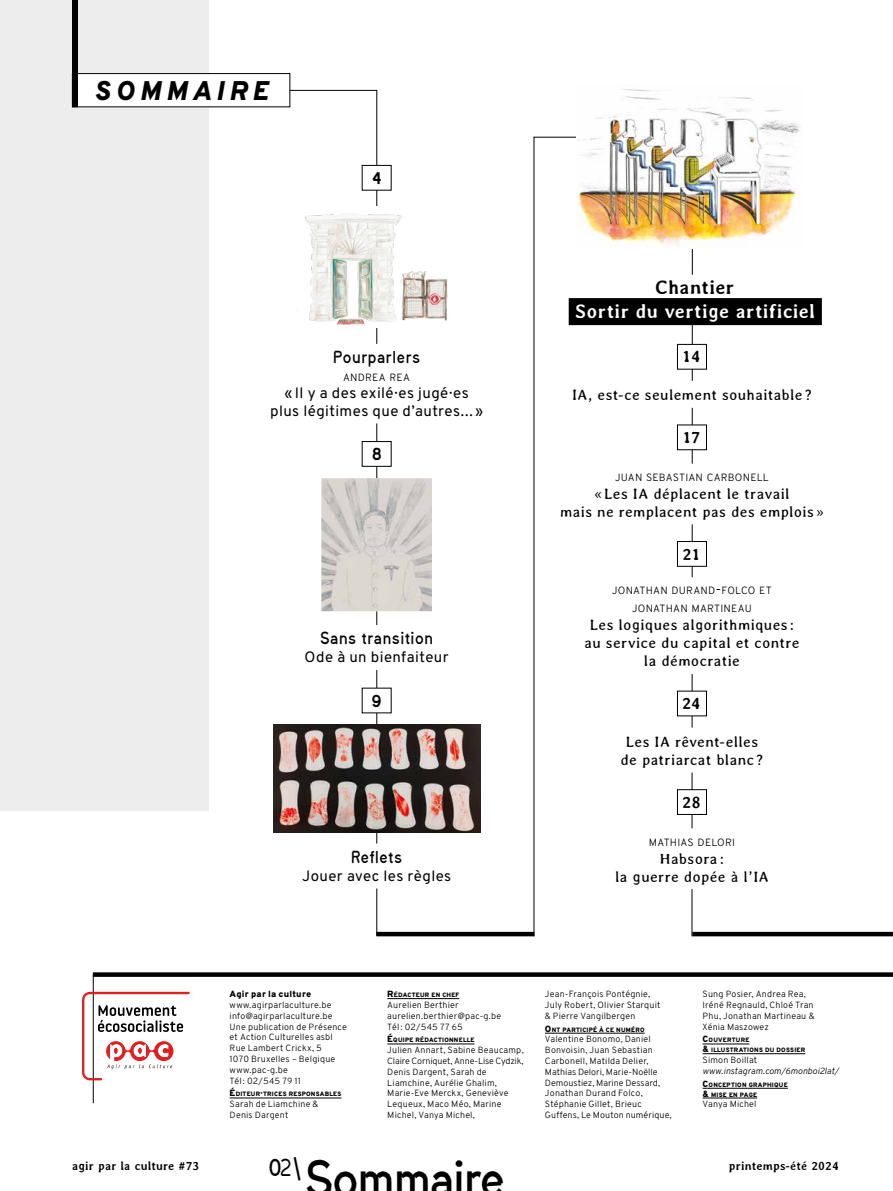
<style>
.page{position:relative;width:893px;height:1191px;background:#fff}
.page>*{position:absolute;margin:0;border:0;box-sizing:border-box;transform-origin:0 0}
.t1{font:700 45px "Gap Sans";letter-spacing:.025em;color:#000}
.t2{font:italic 800 27px "Overpass";letter-spacing:.205em;color:#000}
.t3{font:700 21px "Gap Sans";color:#000}
.t4{font:700 19.5px "Averia";letter-spacing:.015em;color:#fff}
.t5{font:700 19.5px "Averia";letter-spacing:.015em;color:#000}
.t6{font:700 16.5px "Averia";letter-spacing:-.005em;color:#000}
.t7{font:15px/18px "Averia";letter-spacing:.025em;color:#000;text-align:center}
.t8{font:15px/18px "Overpass";letter-spacing:.03em;color:#000;text-align:center}
.t9{font:700 15px "Gap Sans";letter-spacing:.08em;color:#000}
.t10{font:900 15px "Gap Sans";color:#000}
.t11{font:700 12px "Averia";letter-spacing:.01em;color:#000}
.t12{font:300 10.5px/18px "Overpass";letter-spacing:.015em;color:#000;text-align:center}
.t13{font:300 9px/10.8px "Overpass";letter-spacing:.02em;color:#000}
.t14{font:italic 300 9px "Overpass";letter-spacing:.005em;color:#000}
.t15{font:800 9px "Overpass";letter-spacing:.025em;color:#000}
.t16{font:800 6.3px/9.8px "Overpass";letter-spacing:.035em;color:#000}
.s1{font-size:15px}
.s2{font-size:9px}
</style>
<div class="page">
<div style="left:0;top:0;width:209px;height:810px;background:#ededed"></div>
<hr style="left:692px;top:225px;width:1px;height:711px;background:#000">
<svg style="left:533px;top:136px;width:91px;height:801px"></svg>
<div style="left:72px;top:74px;width:218px;height:33px;background:#fff"></div>
<div style="left:72px;top:73px;width:218px;height:34px;border:1px solid #000"></div>
<div style="left:72px;top:0;width:6px;height:107px;background:#000"></div>
<svg style="left:289px;top:90px;width:89px;height:842px"></svg>
<hr style="left:376px;top:932px;width:158px;height:4px;background:#000">
<hr style="left:692px;top:932px;width:201px;height:4px;background:#000">
<div style="left:650px;top:275px;width:89px;height:27px;background:#fff"></div>
<div style="left:569px;top:298px;width:253px;height:27px;background:#000"></div>
<div style="left:572px;top:381px;width:240px;height:27px;background:#fff"></div>
<div style="left:615px;top:463px;width:158px;height:23px;background:#fff"></div>
<div style="left:594px;top:479px;width:201px;height:27px;background:#fff"></div>
<div style="left:560px;top:497px;width:269px;height:27px;background:#fff"></div>
<div style="left:612px;top:577px;width:160px;height:22px;background:#fff"></div>
<div style="left:632px;top:595px;width:123px;height:22px;background:#fff"></div>
<div style="left:590px;top:611px;width:204px;height:27px;background:#fff"></div>
<div style="left:584px;top:629px;width:221px;height:27px;background:#fff"></div>
<div style="left:644px;top:647px;width:96px;height:27px;background:#fff"></div>
<div style="left:626px;top:727px;width:132px;height:27px;background:#fff"></div>
<div style="left:620px;top:745px;width:143px;height:27px;background:#fff"></div>
<div style="left:649px;top:828px;width:90px;height:23px;background:#fff"></div>
<div style="left:660px;top:844px;width:64px;height:27px;background:#fff"></div>
<div style="left:615px;top:862px;width:154px;height:27px;background:#fff"></div>
<div style="left:677px;top:344px;width:29px;height:25px;background:#fff"></div>
<div style="left:677px;top:344px;width:30px;height:25px;border:1px solid #000"></div>
<div style="left:677px;top:425px;width:29px;height:25px;background:#fff"></div>
<div style="left:677px;top:424px;width:30px;height:26px;border:1px solid #000"></div>
<div style="left:677px;top:541px;width:29px;height:25px;background:#fff"></div>
<div style="left:677px;top:541px;width:30px;height:25px;border:1px solid #000"></div>
<div style="left:677px;top:691px;width:29px;height:25px;background:#fff"></div>
<div style="left:677px;top:690px;width:30px;height:26px;border:1px solid #000"></div>
<div style="left:677px;top:789px;width:29px;height:25px;background:#fff"></div>
<div style="left:677px;top:789px;width:30px;height:26px;border:1px solid #000"></div>
<hr style="left:230px;top:1097px;width:111px;height:1px;background:#000">
<hr style="left:387px;top:998px;width:72px;height:1px;background:#000">
<hr style="left:387px;top:1043px;width:88px;height:1px;background:#000">
<hr style="left:545px;top:1033px;width:100px;height:1px;background:#000">
<hr style="left:703px;top:1043px;width:46px;height:1px;background:#000">
<hr style="left:703px;top:1053px;width:102px;height:1px;background:#000">
<hr style="left:703px;top:1088px;width:85px;height:1px;background:#000">
<hr style="left:703px;top:1097px;width:54px;height:1px;background:#000">
<hr style="left:93px;top:974px;width:1px;height:129px;background:#000">
<div style="left:93px;top:972px;width:800px;height:5px;background:#000"></div>
<div style="left:334px;top:344px;width:86px;height:27px;background:#fff"></div>
<div style="left:343px;top:364px;width:71px;height:23px;background:#fff"></div>
<div style="left:285px;top:378px;width:188px;height:27px;background:#fff"></div>
<div style="left:270px;top:396px;width:213px;height:27px;background:#fff"></div>
<div style="left:320px;top:625px;width:113px;height:27px;background:#fff"></div>
<div style="left:305px;top:643px;width:144px;height:27px;background:#fff"></div>
<div style="left:352px;top:843px;width:50px;height:27px;background:#fff"></div>
<div style="left:302px;top:861px;width:149px;height:27px;background:#fff"></div>
<div style="left:362px;top:165px;width:29px;height:25px;background:#fff"></div>
<div style="left:362px;top:441px;width:29px;height:25px;background:#fff"></div>
<div style="left:362px;top:441px;width:30px;height:26px;border:1px solid #000"></div>
<img style="left:321px;top:478px;width:111px;height:133px">
<div style="left:362px;top:688px;width:29px;height:25px;background:#fff"></div>
<img style="left:273px;top:725px;width:207px;height:107px">
<img style="left:297px;top:206px;width:151px;height:122px">
<svg style="left:82px;top:991px;width:108px;height:89px"></svg>
<img style="left:576px;top:89px;width:224px;height:159px">
<h2 class="t2" style="left:94px;top:72px;width:175px">SOMMAIRE</h2>
<h3 class="t10" style="left:372px;top:166px;width:11px">4</h3>
<h3 class="t9" style="left:334px;top:346px;width:88px">Pourparlers</h3>
<p class="t12" style="left:343px;top:369px;width:69px">ANDREA REA</p>
<h3 class="t8" style="left:270px;top:384px;width:215px">« Il y a des exilé·es jugé·es plus légitimes que d’autres... »</h3>
<h3 class="t10" style="left:372px;top:442px;width:10px">8</h3>
<h3 class="t9" style="left:320px;top:627px;width:114px">Sans transition</h3>
<h3 class="t8" style="left:305px;top:648px;width:146px">Ode à un bienfaiteur</h3>
<h3 class="t10" style="left:372px;top:688px;width:10px">9</h3>
<h3 class="t9" style="left:352px;top:846px;width:52px">Reflets</h3>
<h3 class="t8" style="left:302px;top:867px;width:151px">Jouer avec les règles</h3>
<h3 class="t5" style="left:655px;top:277px;width:80px">Chantier</h3>
<h3 class="t4" style="left:575px;top:300px;width:242px">Sortir du vertige artificiel</h3>
<h3 class="t6" style="left:682px;top:347px;width:20px">14</h3>
<h3 class="t7" style="left:572px;top:386px;width:241px">IA, est-ce seulement souhaitable ?</h3>
<h3 class="t6" style="left:682px;top:428px;width:19px">17</h3>
<p class="t12" style="left:615px;top:468px;width:155px">JUAN SEBASTIAN CARBONELL</p>
<h3 class="t7" style="left:560px;top:485px;width:265px">« Les IA déplacent le travail<br>mais ne remplacent pas des emplois »</h3>
<h3 class="t6" style="left:682px;top:545px;width:20px">21</h3>
<p class="t12" style="left:612px;top:582px;width:161px">JONATHAN DURAND<span class="s1">-</span>FOLCO ET<br>JONATHAN MARTINEAU</p>
<h3 class="t7" style="left:584px;top:616px;width:217px">Les logiques algorithmiques : au service du capital et contre la démocratie</h3>
<h3 class="t6" style="left:682px;top:694px;width:20px">24</h3>
<h3 class="t7" style="left:620px;top:733px;width:144px">Les IA rêvent-elles de patriarcat blanc ?</h3>
<h3 class="t6" style="left:682px;top:793px;width:20px">28</h3>
<p class="t12" style="left:649px;top:833px;width:88px">MATHIAS DELORI</p>
<h3 class="t7" style="left:615px;top:849px;width:155px">Habsora :<br>la guerre dopée à l’IA</h3>
<p class="t15" style="left:230px;top:988px;width:83px">Agir par la culture</p>
<p class="t13" style="left:230px;top:999px;width:119px">www.agirparlaculture.be info@agirparlaculture.be<br>Une publication de Présence et Action Culturelles asbl<br>Rue Lambert Crickx, 5<br>1070 Bruxelles – Belgique www.pac-g.be<br>Tél: 02/545 79 11</p>
<p class="t16" style="left:230px;top:1089px;width:113px"><span class="s2">É</span>DITEUR<span class="s2">·</span>TRICES RESPONSABLES</p>
<p class="t13" style="left:230px;top:1098px;width:90px">Sarah de Liamchine &amp;<br>Denis Dargent</p>
<p class="t16" style="left:387px;top:990px;width:74px"><span class="s2">R</span> ÉDACTEUR EN CHEF</p>
<p class="t13" style="left:387px;top:999px;width:116px">Aurelien Berthier aurelien.berthier@pac-g.be<br>Tél: 02/545 77 65</p>
<p class="t16" style="left:387px;top:1035px;width:89px"><span class="s2">É</span>QUIPE RÉDACTIONNELLE</p>
<p class="t13" style="left:387px;top:1044px;width:138px">Julien Annart, Sabine Beaucamp,<br>Claire Corniquet, Anne-Lise Cydzik,<br>Denis Dargent, Sarah de<br>Liamchine, Aurélie Ghalim,<br>Marie-Eve Merckx, Geneviève<br>Lequeux, Maco Méo, Marine<br>Michel, Vanya Michel,</p>
<p class="t13" style="left:545px;top:988px;width:117px">Jean-François Pontégnie,<br>July Robert, Olivier Starquit &amp; Pierre Vangilbergen</p>
<p class="t16" style="left:545px;top:1024px;width:101px"><span class="s2">O</span>NT PARTICIPÉ À CE NUMÉRO</p>
<p class="t13" style="left:545px;top:1034px;width:128px">Valentine Bonomo, Daniel<br>Bonvoisin, Juan Sebastian<br>Carbonell, Matilda Delier,<br>Mathias Delori, Marie-Noëlle<br>Demoustiez, Marine Dessard,<br>Jonathan Durand Folco,<br>Stéphanie Gillet, Brieuc<br>Guffens, Le Mouton numérique,</p>
<p class="t13" style="left:703px;top:988px;width:113px">Sung Posier, Andrea Rea,<br>Iréné Regnauld, Chloé Tran<br>Phu, Jonathan Martineau &amp;<br>Xénia Maszowez</p>
<p class="t16" style="left:703px;top:1035px;width:104px"><span class="s2">C</span>OUVERTURE<br><span class="s2">&amp;</span> ILLUSTRATIONS DU DOSSIER</p>
<p class="t13" style="left:703px;top:1054px;width:56px">Simon Boillat</p>
<p class="t14" style="left:703px;top:1065px;width:138px">www.instagram.com/6monboi2lat/</p>
<p class="t16" style="left:703px;top:1079px;width:87px"><span class="s2">C</span>ONCEPTION GRAPHIQUE <span class="s2">&amp;</span> MISE EN PAGE</p>
<p class="t13" style="left:703px;top:1098px;width:56px">Vanya Michel</p>
<h3 class="t3" style="left:269px;top:1152px;width:33px">02\</h3>
<h1 class="t1" style="left:306px;top:1145px;width:200px">Sommaire</h1>
<h3 class="t11" style="left:72px;top:1159px;width:129px">agir par la culture #73</h3>
<h3 class="t11" style="left:729px;top:1159px;width:111px">printemps-été 2024</h3>
</div>
